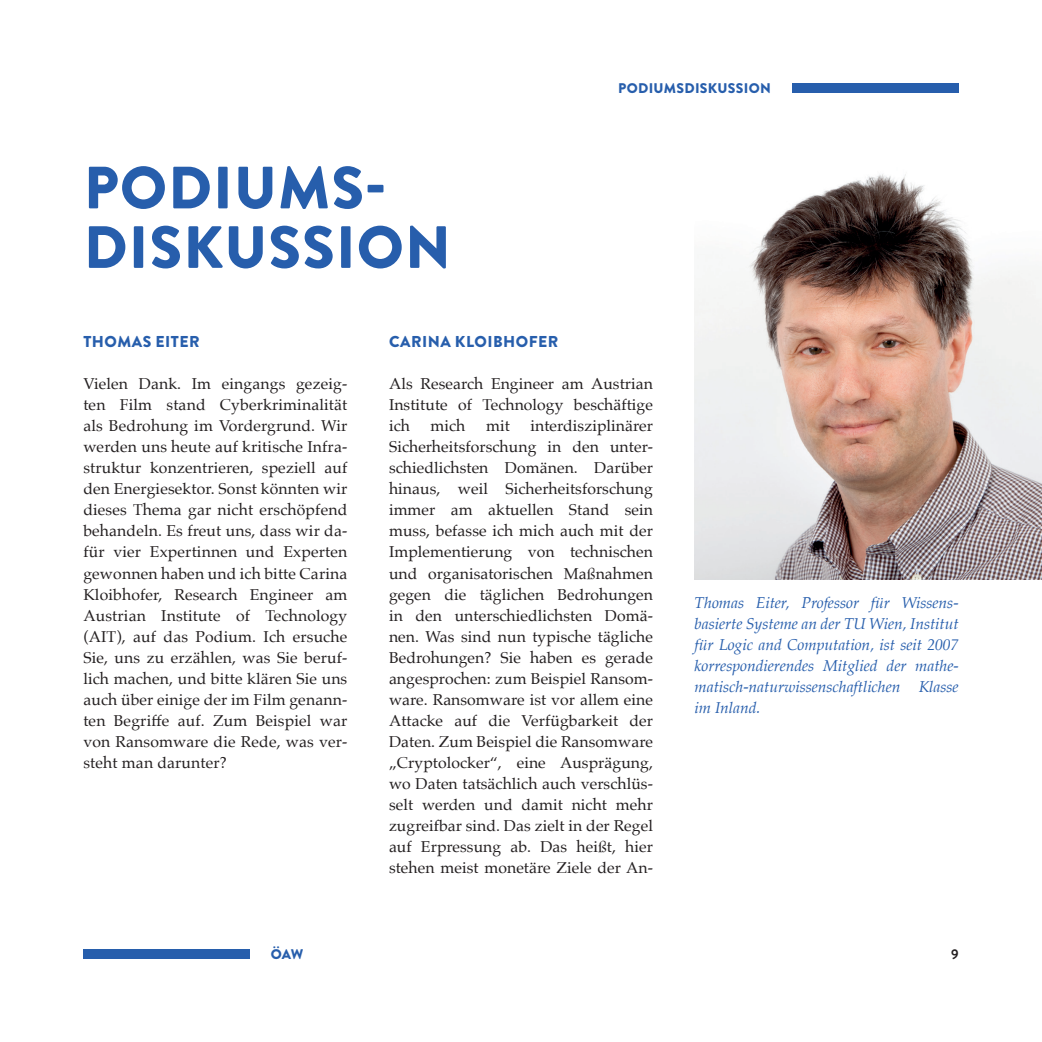
<style>
.page{position:relative;width:1042px;height:1042px;background:#fff}
.page>*{position:absolute;margin:0;border:0;box-sizing:border-box;transform-origin:0 0}
.Titel_1{font:900 59.5px/59.5px "Brandon Grotesque";letter-spacing:.02em;color:#275eac}
.Fließtext{font:15.75px/21px "Palatino";letter-spacing:.005em;color:#231f20;text-align:justify}
.Bildlegende{font:italic 15.75px/21px "Palatino";letter-spacing:-.005em;color:#275eac;text-align:justify}
.Zwischentitel_blau{font:900 15.75px "Brandon Grotesque";letter-spacing:.03em;color:#275eac}
.t1{font:900 14px "Brandon Grotesque";letter-spacing:.02em;color:#275eac}
.t2{font:700 14px "Brandon Grotesque";color:#231f20}
</style>
<div class="page">
<div style="left:792px;top:83px;width:166px;height:10px;background:#275eac"></div>
<div style="left:83px;top:949px;width:167px;height:9px;background:#275eac"></div>
<img style="left:694px;top:174px;width:348px;height:406px">
<p class="Titel_1" style="left:84px;top:159px;width:369px">PODIUMS-<br>DISKUSSION</p>
<p class="t1" style="left:618px;top:78px;width:154px">PODIUMSDISKUSSION</p>
<p class="Zwischentitel_blau" style="left:83px;top:331px;width:118px">THOMAS EITER</p>
<p class="Fließtext" style="left:83px;top:373px;width:265px">Vielen Dank. Im eingangs gezeig&shy;ten Film stand Cyberkriminalität als Bedrohung im Vordergrund. Wir werden uns heute auf kritische Infra&shy;struktur konzentrieren, speziell auf den Energiesektor. Sonst könnten wir dieses Thema gar nicht erschöpfend behandeln. Es freut uns, dass wir da&shy;für vier Expertinnen und Experten gewonnen haben und ich bitte Carina Kloibhofer, Research Engineer am Austrian Institute of Technology (AIT), auf das Podium. Ich ersuche Sie, uns zu erzählen, was Sie beruf&shy;lich machen, und bitte klären Sie uns auch über einige der im Film genann&shy;ten Begriffe auf. Zum Beispiel war von Ransomware die Rede, was ver&shy;steht man darunter?</p>
<p class="Zwischentitel_blau" style="left:389px;top:331px;width:171px">CARINA KLOIBHOFER</p>
<p class="Fließtext" style="left:389px;top:373px;width:265px">Als Research Engineer am Austrian Institute of Technology beschäftige ich</p>
<p class="Fließtext" style="left:430px;top:415px;width:36px">mich</p>
<p class="Fließtext" style="left:486px;top:415px;width:25px">mit</p>
<p class="Fließtext" style="left:389px;top:415px;width:265px;text-indent:141px">interdisziplinärer Sicherheitsforschung in den unter&shy;schiedlichsten Domänen. Darüber hinaus, weil Sicherheitsforschung immer am aktuellen Stand sein muss, befasse ich mich auch mit der Implementierung von technischen und organisatorischen Maßnahmen gegen die täglichen Bedrohungen in den unterschiedlichsten Domä&shy;nen. Was sind nun typische tägliche Bedrohungen? Sie haben es gerade angesprochen: zum Beispiel Ransom&shy;ware. Ransomware ist vor allem eine Attacke auf die Verfügbarkeit der Daten. Zum Beispiel die Ransomware „Cryptolocker“, eine Ausprägung, wo Daten tatsächlich auch verschlüs&shy;selt werden und damit nicht mehr zugreifbar sind. Das zielt in der Regel auf Erpressung ab. Das heißt, hier stehen meist monetäre Ziele der An-</p>
<p class="Bildlegende" style="left:694px;top:592px;width:265px">Thomas Eiter, Professor für Wissens&shy;basierte Systeme an der TU Wien, Institut für Logic and Computation, ist seit 2007 korrespondierendes Mitglied der mathe&shy;matisch-naturwissenschaftlichen Klasse im Inland.</p>
<p class="t1" style="left:271px;top:944px;width:34px">ÖAW</p>
<p class="t2" style="left:951px;top:944px;width:9px">9</p>
</div>
